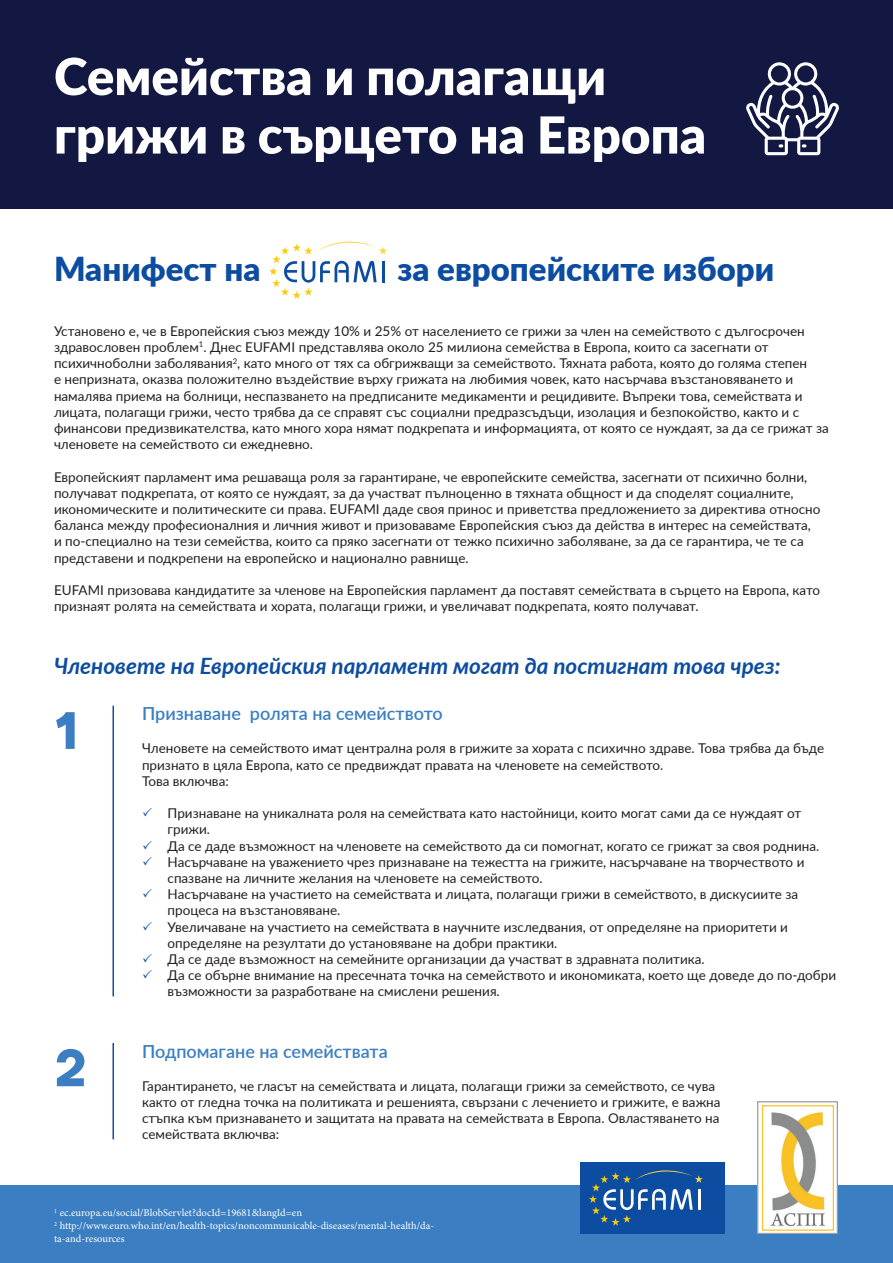
<style>
.page{position:relative;width:893px;height:1263px;background:#fff}
.page>*{position:absolute;margin:0;border:0;box-sizing:border-box;transform-origin:0 0}
.t1{font:800 54px "AXIS";color:#3b7fc2}
.t2{font:900 51px/58.5px "Lato";color:#fff}
.t3{font:900 33px "Lato";color:#0d4da1}
.t4{font:italic 700 22.5px "Lato";color:#0d4da1}
.t5{font:600 18px "Lato";color:#3b7fc2}
.t6{font:13.5px/16.2px "Lato";color:#231f20}
.t7{font:10.5px/12.6px "Minion Pro";color:#fff}
.s1{color:#0d4da1}
</style>
<div class="page">
<div style="left:0;top:1185px;width:893px;height:78px;background:#3b7fc2"></div>
<div style="left:0;top:0;width:893px;height:208px;background:#121841"></div>
<div style="left:580px;top:1162px;width:145px;height:71px;background:#0d4da1"></div>
<svg style="left:589px;top:1170px;width:114px;height:56px"></svg>
<svg style="left:269px;top:241px;width:118px;height:58px"></svg>
<hr style="left:113px;top:706px;width:1px;height:290px;background:#0d4da1">
<hr style="left:113px;top:1043px;width:1px;height:96px;background:#0d4da1">
<svg style="left:746px;top:62px;width:93px;height:93px"></svg>
<img style="left:757px;top:1101px;width:81px;height:132px">
<h2 class="t2" style="left:54px;top:45px;width:654px">Семейства и полагащи грижи в сърцето на Европа</h2>
<h3 class="t3" style="left:54px;top:244px;width:208px">Манифест на</h3>
<h3 class="t3" style="left:398px;top:244px;width:378px">за европейските избори</h3>
<p class="t6" style="left:54px;top:322px;width:776px">Установено е, че в Европейския съюз между 10% и 25% от населението се грижи за член на семейството с дългосрочен здравословен проблем<sup>1</sup>. Днес EUFAMI представлява около 25 милиона семейства в Европа, които са засегнати от психичноболни заболявания<sup>2</sup>, като много от тях са обгрижващи за семейството. Тяхната работа, която до голяма степен<br>е непризната, оказва положително въздействие върху грижата на любимия човек, като насърчава възстановяването и намалява приема на болници, неспазването на предписаните медикаменти и рецидивите. Въпреки това, семействата и лицата, полагащи грижи, често трябва да се справят със социални предразсъдъци, изолация и безпокойство, както и с финансови предизвикателства, като много хора нямат подкрепата и информацията, от която се нуждаят, за да се грижат за членовете на семейството си ежедневно.</p>
<p class="t6" style="left:54px;top:468px;width:768px">Европейският парламент има решаваща роля за гарантиране, че европейските семейства, засегнати от психично болни, получават подкрепата, от която се нуждаят, за да участват пълноценно в тяхната общност и да споделят социалните, икономическите и политическите си права. EUFAMI даде своя принос и приветства предложението за директива относно баланса между професионалния и личния живот и призоваваме Европейския съюз да действа в интерес на семействата, и по-специално на тези семейства, които са пряко засегнати от тежко психично заболяване, за да се гарантира, че те са представени и подкрепени на европейско и национално равнище.</p>
<p class="t6" style="left:54px;top:581px;width:768px">EUFAMI призовава кандидатите за членове на Европейския парламент да поставят семействата в сърцето на Европа, като признаят ролята на семействата и хората, полагащи грижи, и увеличават подкрепата, която получават.</p>
<h3 class="t4" style="left:54px;top:649px;width:728px">Членовете на Европейския парламент могат да постигнат това чрез:</h3>
<h1 class="t1" style="left:54px;top:695px;width:26px">1</h1>
<h1 class="t1" style="left:54px;top:1032px;width:35px">2</h1>
<h3 class="t5" style="left:142px;top:700px;width:302px">Признаване ролята на семейството</h3>
<p class="t6" style="left:142px;top:740px;width:684px">Членовете на семейството имат централна роля в грижите за хората с психично здраве. Това трябва да бъде признато в цяла Европа, като се предвиждат правата на членовете на семейството.<br>Това включва:</p>
<p class="t6" style="left:168px;top:805px;width:635px;text-indent:-26px"><span class="s1">✓</span> Признаване на уникалната роля на семействата като настойници, които могат сами да се нуждаят от грижи.</p>
<p class="t6" style="left:142px;top:837px;width:679px"><span class="s1">✓</span> Да се даде възможност на членовете на семейството да си помогнат, когато се грижат за своя роднина.</p>
<p class="t6" style="left:168px;top:853px;width:638px;text-indent:-26px"><span class="s1">✓</span> Насърчаване на уважението чрез признаване на тежестта на грижите, насърчаване на творчеството и спазване на личните желания на членовете на семейството.</p>
<p class="t6" style="left:168px;top:886px;width:632px;text-indent:-26px"><span class="s1">✓</span> Насърчаване на участието на семействата и лицата, полагащи грижи в семейството, в дискусиите за процеса на възстановяване.</p>
<p class="t6" style="left:168px;top:918px;width:622px;text-indent:-26px"><span class="s1">✓</span> Увеличаване на участието на семействата в научните изследвания, от определяне на приоритети и определяне на резултати до установяване на добри практики.</p>
<p class="t6" style="left:142px;top:950px;width:564px"><span class="s1">✓</span> Да се даде възможност на семейните организации да участват в здравната политика.</p>
<p class="t6" style="left:168px;top:967px;width:670px;text-indent:-26px"><span class="s1">✓</span> Да се обърне внимание на пресечната точка на семейството и икономиката, което ще доведе до по-добри възможности за разработване на смислени решения.</p>
<h3 class="t5" style="left:142px;top:1038px;width:247px">Подпомагане на семействата</h3>
<p class="t6" style="left:142px;top:1077px;width:580px">Гарантирането, че гласът на семействата и лицата, полагащи грижи за семейството, се чува както от гледна точка на политиката и решенията, свързани с лечението и грижите, е важна стъпка към признаването и защитата на правата на семействата в Европа. Овластяването на семействата включва:</p>
<p class="t7" style="left:54px;top:1207px;width:382px"><sup>1</sup> ec.europa.eu/social/BlobServlet?docId=19681&amp;langId=en<br><sup>2</sup> http://www.euro.who.int/en/health-topics/noncommunicable-diseases/mental-health/da&shy;ta-and-resources</p>
</div>
